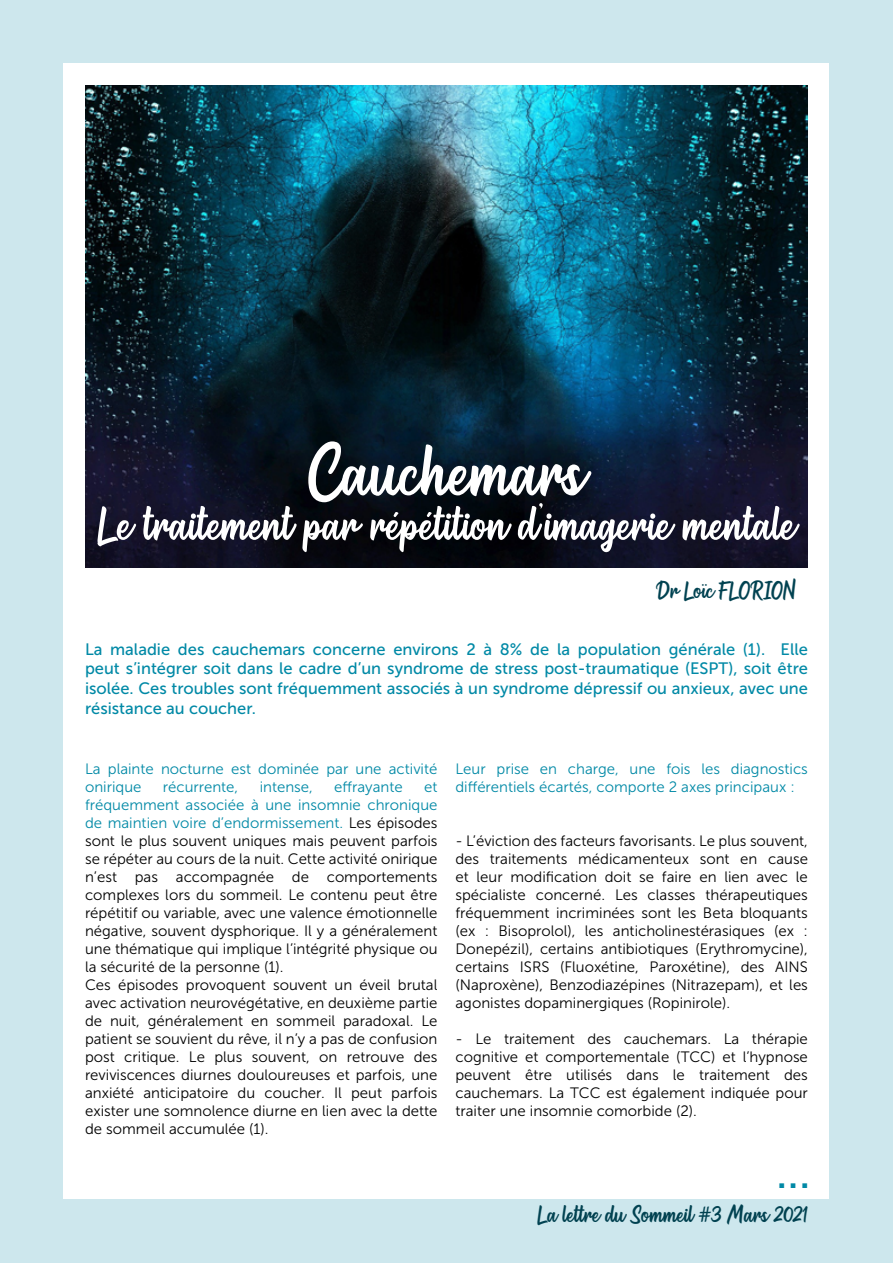
<style>
.page{position:relative;width:893px;height:1263px;background:#cde7ed}
.page>*{position:absolute;margin:0;border:0;box-sizing:border-box;transform-origin:0 0}
.t1{font:90px "Westhouse";color:#fff}
.t2{font:60px "Westhouse";color:#fff}
.t3{font:45px "Museo Sans 500";color:#0189a6}
.t4{font:30px "Westhouse";color:#014251}
.t5{font:16.5px/19.8px "Museo Sans 500";color:#0189a6;text-align:justify}
.t6{font:15px/18px "Museo Sans 300";color:#000;text-align:justify}
.t7{font:15px/18px "Museo Sans 300";color:#0189a6}
.s1{color:#0189a6}
</style>
<div class="page">
<div style="left:64px;top:64px;width:765px;height:1135px;background:#fff"></div>
<img style="left:85px;top:85px;width:723px;height:482px">
<h1 class="t1" style="left:309px;top:430px;width:276px">Cauchemars</h1>
<h2 class="t2" style="left:98px;top:497px;width:698px">Le traitement par répétition d'imagerie mentale</h2>
<h3 class="t4" style="left:656px;top:576px;width:141px">Dr Loïc FLORION</h3>
<p class="t5" style="left:85px;top:639px;width:724px">La maladie des cauchemars concerne environs 2 à 8% de la population générale (1). Elle peut s’intégrer soit dans le cadre d’un syndrome de stress post-traumatique (ESPT), soit être isolée. Ces troubles sont fréquemment associés à un syndrome dépressif ou anxieux, avec une résistance au coucher.</p>
<p class="t7" style="left:85px;top:759px;width:354px">La plainte nocturne est dominée par une activité onirique</p>
<p class="t7" style="left:163px;top:777px;width:77px">récurrente,</p>
<p class="t7" style="left:260px;top:777px;width:55px">intense,</p>
<p class="t7" style="left:334px;top:777px;width:70px">effrayante</p>
<p class="t6" style="left:85px;top:777px;width:354px;text-align:left;text-indent:339px"><span class="s1">et fréquemment associée à une insomnie chronique de maintien voire d’endormissement.</span> Les épisodes sont le plus souvent uniques mais peuvent parfois se répéter au cours de la nuit. Cette activité onirique n’est pas accompagnée de comportements complexes lors du sommeil. Le contenu peut être répétitif ou variable, avec une valence émotionnelle négative, souvent dysphorique. Il y a généralement une thématique qui implique l’intégrité physique ou la sécurité de la personne (1).<br>Ces épisodes provoquent souvent un éveil brutal avec activation neurovégétative, en deuxième partie de nuit, généralement en sommeil paradoxal. Le patient se souvient du rêve, il n’y a pas de confusion post critique. Le plus souvent, on retrouve des reviviscences diurnes douloureuses et parfois, une anxiété anticipatoire du coucher. Il peut parfois exister une somnolence diurne en lien avec la dette de sommeil accumulée (1).</p>
<p class="t7" style="left:455px;top:759px;width:354px">Leur prise en charge, une fois les diagnostics différentiels écartés, comporte 2 axes principaux :</p>
<p class="t6" style="left:455px;top:831px;width:354px">- L’éviction des facteurs favorisants. Le plus souvent, des traitements médicamenteux sont en cause et leur modification doit se faire en lien avec le spécialiste concerné. Les classes thérapeutiques fréquemment incriminées sont les Beta bloquants (ex : Bisoprolol), les anticholinestérasiques (ex :<br>Donepézil), certains antibiotiques (Erythromycine), certains ISRS (Fluoxétine, Paroxétine), des AINS (Naproxène), Benzodiazépines (Nitrazepam), et les agonistes dopaminergiques (Ropinirole).</p>
<p class="t6" style="left:455px;top:1029px;width:354px">- Le traitement des cauchemars. La thérapie cognitive et comportementale (TCC) et l’hypnose peuvent être utilisés dans le traitement des cauchemars. La TCC est également indiquée pour traiter une insomnie comorbide (2).</p>
<h3 class="t3" style="left:776px;top:1148px;width:36px">...</h3>
<h3 class="t4" style="left:538px;top:1200px;width:272px">La lettre du Sommeil #3 Mars 2021</h3>
</div>
